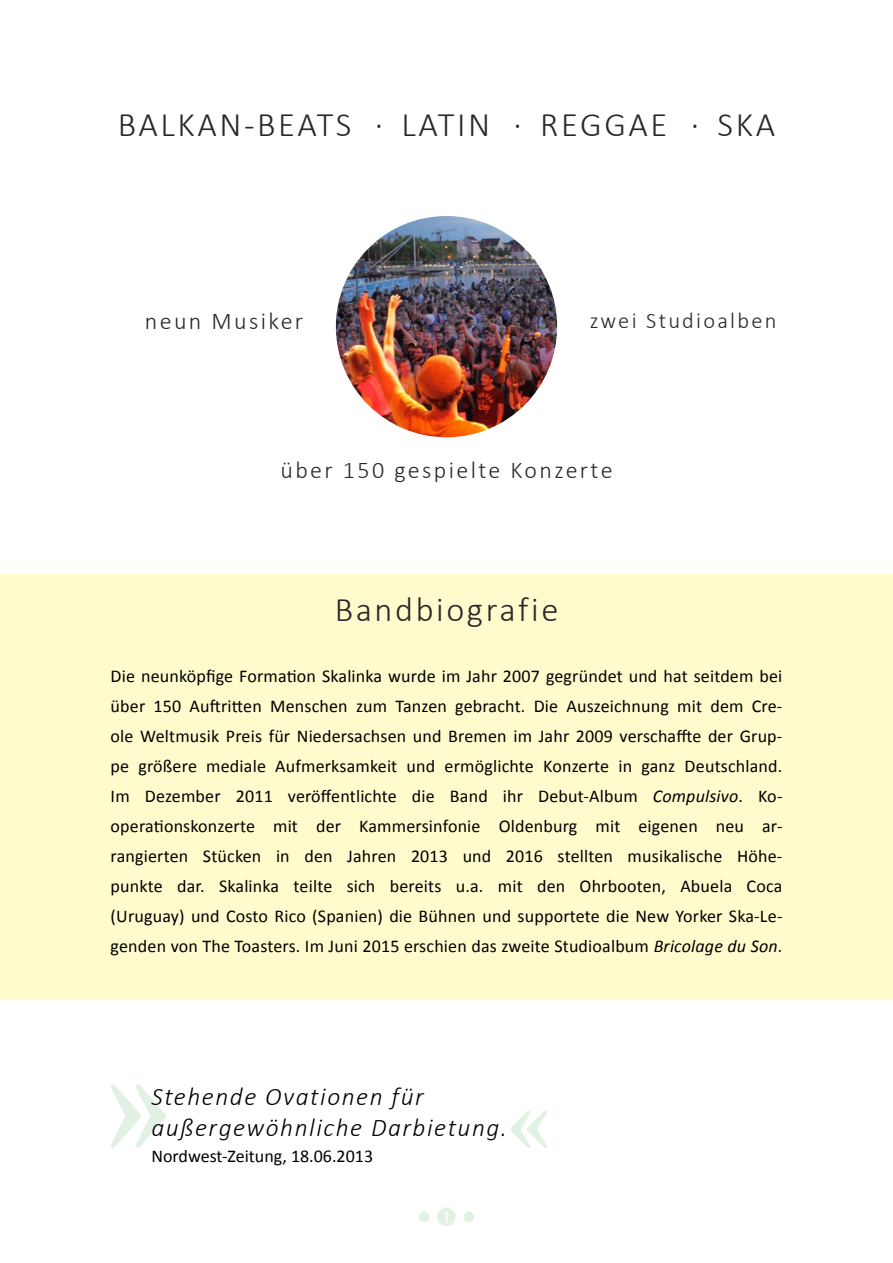
<style>
.page{position:relative;width:893px;height:1263px;background:#fff}
.page>*{position:absolute;margin:0;border:0;box-sizing:border-box;transform-origin:0 0}
.t1{font:300 34.5px "Calibri";letter-spacing:.075em;color:#292829}
.t2{font:italic 300 25.5px/30.6px "Calibri";letter-spacing:.06em;color:#000}
.t3{font:300 24px "Calibri";letter-spacing:.1em;color:#292829}
.t4{font:300 22.5px "Calibri";letter-spacing:.1em;color:#292829}
.t5{font:18px/30px "Calibri";letter-spacing:.01em;color:#000;text-align:justify}
.t6{font:18px "Myriad Pro";color:#fff}
.s1{font-style:italic}
</style>
<div class="page">
<div style="left:437px;top:1208px;width:19px;height:18px;background:#e1f1e3;border-radius:50%"></div>
<div style="left:464px;top:1211px;width:10px;height:11px;background:#e1f1e3;border-radius:50%"></div>
<div style="left:419px;top:1211px;width:10px;height:11px;background:#e1f1e3;border-radius:50%"></div>
<svg style="left:110px;top:1084px;width:56px;height:64px"></svg>
<svg style="left:510px;top:1110px;width:37px;height:38px"></svg>
<div style="left:0;top:574px;width:893px;height:425px;background:#fffbcc"></div>
<img style="left:336px;top:216px;width:221px;height:221px;border-radius:111px">
<h1 class="t1" style="left:118px;top:103px;width:659px">BALKAN-BEATS · LATIN · REGGAE · SKA</h1>
<h3 class="t3" style="left:145px;top:306px;width:160px">neun Musiker</h3>
<p class="t4" style="left:590px;top:306px;width:188px">zwei Studioalben</p>
<h3 class="t3" style="left:280px;top:455px;width:334px">über 150 gespielte Konzerte</h3>
<h1 class="t1" style="left:335px;top:588px;width:225px">Bandbiografie</h1>
<p class="t5" style="left:111px;top:660px;width:673px">Die neunköpfige Formation Skalinka wurde im Jahr 2007 gegründet und hat seitdem bei über 150 Auftritten Menschen zum Tanzen gebracht. Die Auszeichnung mit dem Cre&shy;ole Weltmusik Preis für Niedersachsen und Bremen im Jahr 2009 verschaffte der Grup&shy;pe größere mediale Aufmerksamkeit und ermöglichte Konzerte in ganz Deutschland.<br>Im Dezember 2011 veröffentlichte die Band ihr Debut-Album <span class="s1">Compulsivo</span>. Ko&shy;operationskonzerte mit der Kammersinfonie Oldenburg mit eigenen neu ar&shy;rangierten Stücken in den Jahren 2013 und 2016 stellten musikalische Höhe&shy;punkte dar. Skalinka teilte sich bereits u.a. mit den Ohrbooten, Abuela Coca (Uruguay) und Costo Rico (Spanien) die Bühnen und supportete die New Yorker Ska-Le&shy;genden von The Toasters. Im Juni 2015 erschien das zweite Studioalbum <span class="s1">Bricolage du Son</span>.</p>
<h2 class="t2" style="left:152px;top:1081px;width:357px">Stehende Ovationen für außergewöhnliche Darbietung.</h2>
<p class="t5" style="left:152px;top:1140px;width:223px">Nordwest-Zeitung, 18.06.2013</p>
<p class="t6" style="left:442px;top:1205px;width:11px">1</p>
</div>
